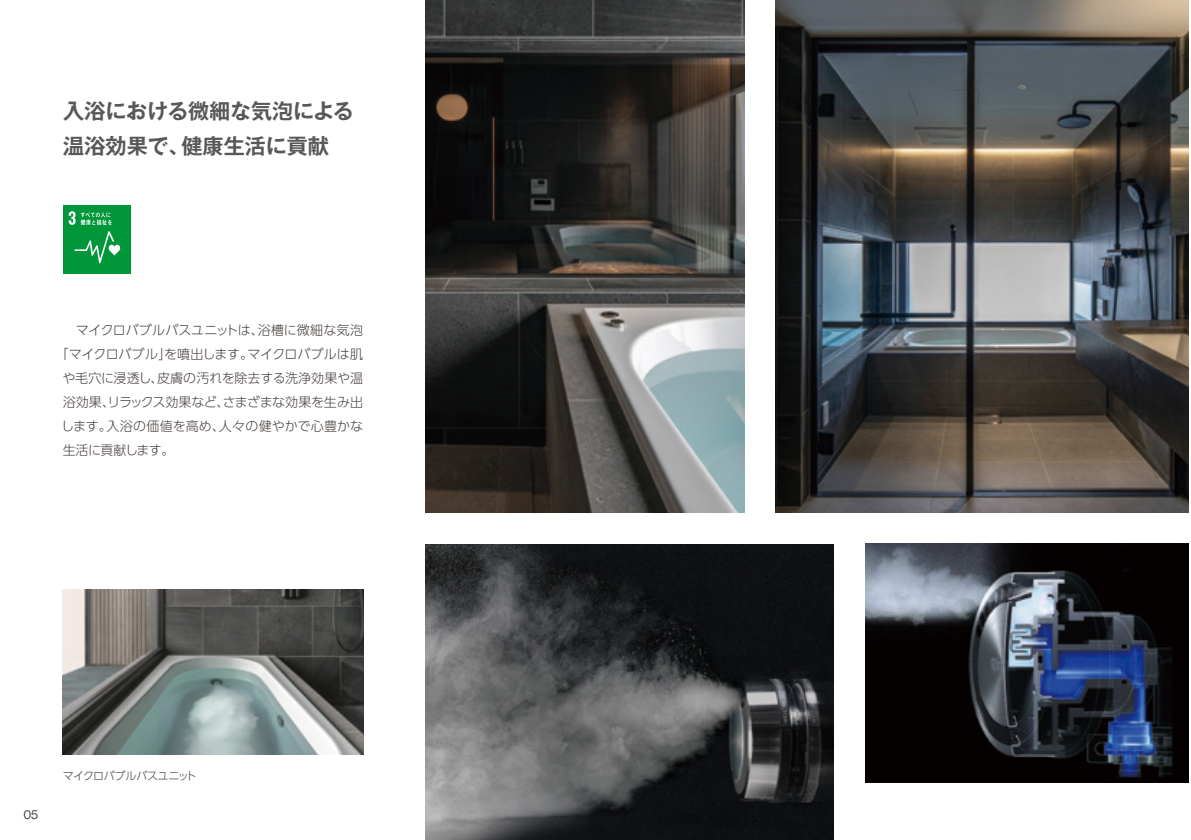
<style>
.page{position:relative;width:1191px;height:840px;background:#fff}
.page>*{position:absolute;margin:0;border:0;box-sizing:border-box;transform-origin:0 0}
.t1{font:700 21.2px/35.2px "Gothic MB101 Pro De";letter-spacing:-.005em;color:#595857}
.t2{font:300 13px "UD Shin Go Pro";letter-spacing:-.005em;color:#4b4441}
.t3{font:300 13px "UD Shin Go Pro";letter-spacing:-.025em;color:#4b4441}
.t4{font:300 13px "UD Shin Go Pro";letter-spacing:-.04em;color:#4b4441}
.t5{font:12.6px "N Haas Grotesk DS Pro 55 Rg";color:#4b4441}
.t6{font:300 11px "UD Shin Go Pro";letter-spacing:-.045em;color:#4b4441}
</style>
<div class="page">
<img style="left:426px;top:544px;width:407px;height:295px">
<img style="left:62px;top:589px;width:302px;height:165px">
<div style="left:63px;top:205px;width:68px;height:68px;background:#00973b"></div>
<svg style="left:74px;top:231px;width:46px;height:32px"></svg>
<svg style="left:69px;top:211px;width:43px;height:14px"></svg>
<img style="left:866px;top:543px;width:322px;height:238px">
<img style="left:426px;top:0;width:318px;height:512px">
<img style="left:776px;top:0;width:412px;height:512px">
<h1 class="t1" style="left:63px;top:90px;width:292px">入浴における微細な気泡による温浴効果で、健康生活に貢献</h1>
<p class="t2" style="left:63px;top:319px;width:302px">　マイクロバブルバスユニットは、浴槽に微細な気泡</p>
<p class="t2" style="left:56px;top:343px;width:309px">「マイクロバブル」を噴出します。マイクロバブルは肌</p>
<p class="t2" style="left:62px;top:367px;width:302px">や毛穴に浸透し、皮膚の汚れを除去する洗浄効果や温</p>
<p class="t3" style="left:63px;top:391px;width:302px">浴効果、リラックス効果など、さまざまな効果を生み出</p>
<p class="t2" style="left:61px;top:415px;width:303px">します。入浴の価値を高め、人々の健やかで心豊かな</p>
<p class="t4" style="left:63px;top:439px;width:113px">生活に貢献します。</p>
<p class="t5" style="left:23px;top:807px;width:16px">05</p>
<p class="t6" style="left:63px;top:766px;width:135px">マイクロバブルバスユニット</p>
</div>
